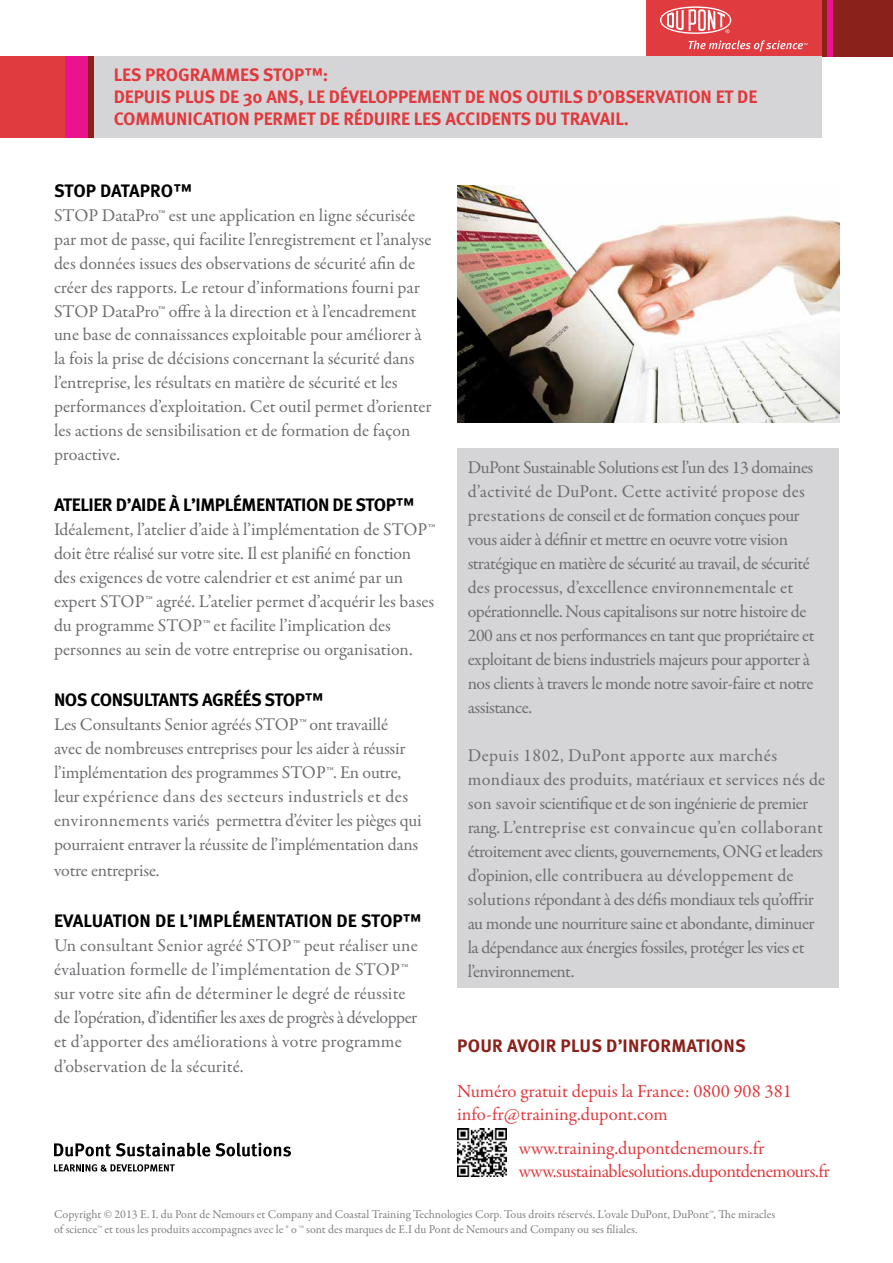
<style>
.page{position:relative;width:893px;height:1263px;background:#fff}
.page>*{position:absolute;margin:0;border:0;box-sizing:border-box;transform-origin:0 0}
.t1{font:18.75px/22.5px "Garamond Premr Pro";letter-spacing:-.025em;color:#e03a3e}
.t2{font:18.75px/22.5px "Garamond Premr Pro";letter-spacing:-.005em;color:#e03a3e}
.t3{font:18px/24px "Garamond Premr Pro";letter-spacing:-.01em;color:#6d6e71}
.t4{font:700 18px/21.6px "Meta Pro";letter-spacing:-.01em;color:#e03a3e}
.t5{font:700 18px "Meta Pro";letter-spacing:-.025em;color:#000}
.t6{font:700 18px "Meta Pro";color:#000}
.t7{font:700 18px "Meta Pro";color:#8a211b}
.t8{font:12px/15.8px "Garamond Premr Pro";color:#807f83}
</style>
<div class="page">
<div style="left:822px;top:0;width:71px;height:56px;background:#8a221b"></div>
<div style="left:827px;top:0;width:5px;height:56px;background:#ea128d"></div>
<div style="left:647px;top:0;width:175px;height:56px;background:#e03b3f"></div>
<div style="left:75px;top:56px;width:19px;height:82px;background:#8a221b"></div>
<div style="left:57px;top:56px;width:31px;height:82px;background:#ea128d"></div>
<div style="left:0;top:56px;width:64px;height:82px;background:#e03b3f"></div>
<div style="left:94px;top:56px;width:728px;height:82px;background:#d5d5d7"></div>
<svg style="left:660px;top:6px;width:71px;height:28px"></svg>
<svg style="left:689px;top:40px;width:118px;height:12px"></svg>
<div style="left:457px;top:448px;width:382px;height:539px;background:#d5d5d7"></div>
<img style="left:457px;top:185px;width:383px;height:237px">
<svg style="left:54px;top:1164px;width:121px;height:7px"></svg>
<svg style="left:54px;top:1142px;width:156px;height:15px"></svg>
<svg style="left:216px;top:1142px;width:75px;height:14px"></svg>
<img style="left:457px;top:1128px;width:49px;height:49px">
<p class="t4" style="left:114px;top:65px;width:645px">LES PROGRAMMES STOP™:<br>DEPUIS PLUS DE 30 ANS, LE DÉVELOPPEMENT DE NOS OUTILS D’OBSERVATION ET DE<br>COMMUNICATION PERMET DE RÉDUIRE LES ACCIDENTS DU TRAVAIL.</p>
<p class="t5" style="left:54px;top:179px;width:139px">STOP DATAPRO™</p>
<p class="t3" style="left:54px;top:203px;width:379px">STOP DataPro™ est une application en ligne sécurisée par mot de passe, qui facilite l’enregistrement et l’analyse des données issues des observations de sécurité afin de créer des rapports. Le retour d’informations fourni par STOP DataPro™ offre à la direction et à l’encadrement une base de connaissances exploitable pour améliorer à la fois la prise de décisions concernant la sécurité dans l’entreprise, les résultats en matière de sécurité et les performances d’exploitation. Cet outil permet d’orienter les actions de sensibilisation et de formation de façon proactive.</p>
<p class="t5" style="left:54px;top:494px;width:362px">ATELIER D’AIDE À L’IMPLÉMENTATION DE STOP™</p>
<p class="t3" style="left:54px;top:518px;width:383px">Idéalement, l’atelier d’aide à l’implémentation de STOP™ doit être réalisé sur votre site. Il est planifié en fonction des exigences de votre calendrier et est animé par un expert STOP™ agréé. L’atelier permet d’acquérir les bases du programme STOP™ et facilite l’implication des personnes au sein de votre entreprise ou organisation.</p>
<p class="t5" style="left:54px;top:689px;width:271px">NOS CONSULTANTS AGRÉÉS STOP™</p>
<p class="t3" style="left:54px;top:713px;width:369px">Les Consultants Senior agréés STOP™ ont travaillé<br>avec de nombreuses entreprises pour les aider à réussir l’implémentation des programmes STOP™. En outre, leur expérience dans des secteurs industriels et des environnements variés permettra d’éviter les pièges qui pourraient entraver la réussite de l’implémentation dans votre entreprise.</p>
<p class="t6" style="left:54px;top:909px;width:369px">EVALUATION DE L’IMPLÉMENTATION DE STOP™</p>
<p class="t3" style="left:54px;top:933px;width:365px">Un consultant Senior agréé STOP™ peut réaliser une évaluation formelle de l’implémentation de STOP™ sur votre site afin de déterminer le degré de réussite de l’opération, d’identifier les axes de progrès à développer et d’apporter des améliorations à votre programme d’observation de la sécurité.</p>
<p class="t3" style="left:468px;top:456px;width:348px">DuPont Sustainable Solutions est l’un des 13 domaines d’activité de DuPont. Cette activité propose des prestations de conseil et de formation conçues pour vous aider à définir et mettre en oeuvre votre vision stratégique en matière de sécurité au travail, de sécurité des processus, d’excellence environnementale et opérationnelle. Nous capitalisons sur notre histoire de 200 ans et nos performances en tant que propriétaire et exploitant de biens industriels majeurs pour apporter à nos clients à travers le monde notre savoir-faire et notre assistance.</p>
<p class="t3" style="left:468px;top:744px;width:359px">Depuis 1802, DuPont apporte aux marchés mondiaux des produits, matériaux et services nés de son savoir scientifique et de son ingénierie de premier rang. L’entreprise est convaincue qu’en collaborant étroitement avec clients, gouvernements, ONG et leaders d’opinion, elle contribuera au développement de solutions répondant à des défis mondiaux tels qu’offrir au monde une nourriture saine et abondante, diminuer la dépendance aux énergies fossiles, protéger les vies et l’environnement.</p>
<p class="t7" style="left:457px;top:1035px;width:23px">POUR</p>
<p class="t7" style="left:507px;top:1035px;width:11px">AVOIR</p>
<p class="t7" style="left:561px;top:1035px;width:11px">PLUS</p>
<p class="t7" style="left:606px;top:1035px;width:28px">D’INFORMATIONS</p>
<p class="t2" style="left:457px;top:1080px;width:336px">Numéro gratuit depuis la France: 0800 908 381 info-fr@training.dupont.com</p>
<p class="t1" style="left:519px;top:1137px;width:313px">www.training.dupontdenemours.fr www.sustainablesolutions.dupontdenemours.fr</p>
<p class="t8" style="left:54px;top:1206px;width:723px">Copyright © 2013 E. I. du Pont de Nemours et Company and Coastal Training Technologies Corp. Tous droits réservés. L’ovale DuPont, DuPont™, The miracles of science™ et tous les produits accompagnes avec le ® o ™ sont des marques de E.I du Pont de Nemours and Company ou ses filiales.</p>
</div>
